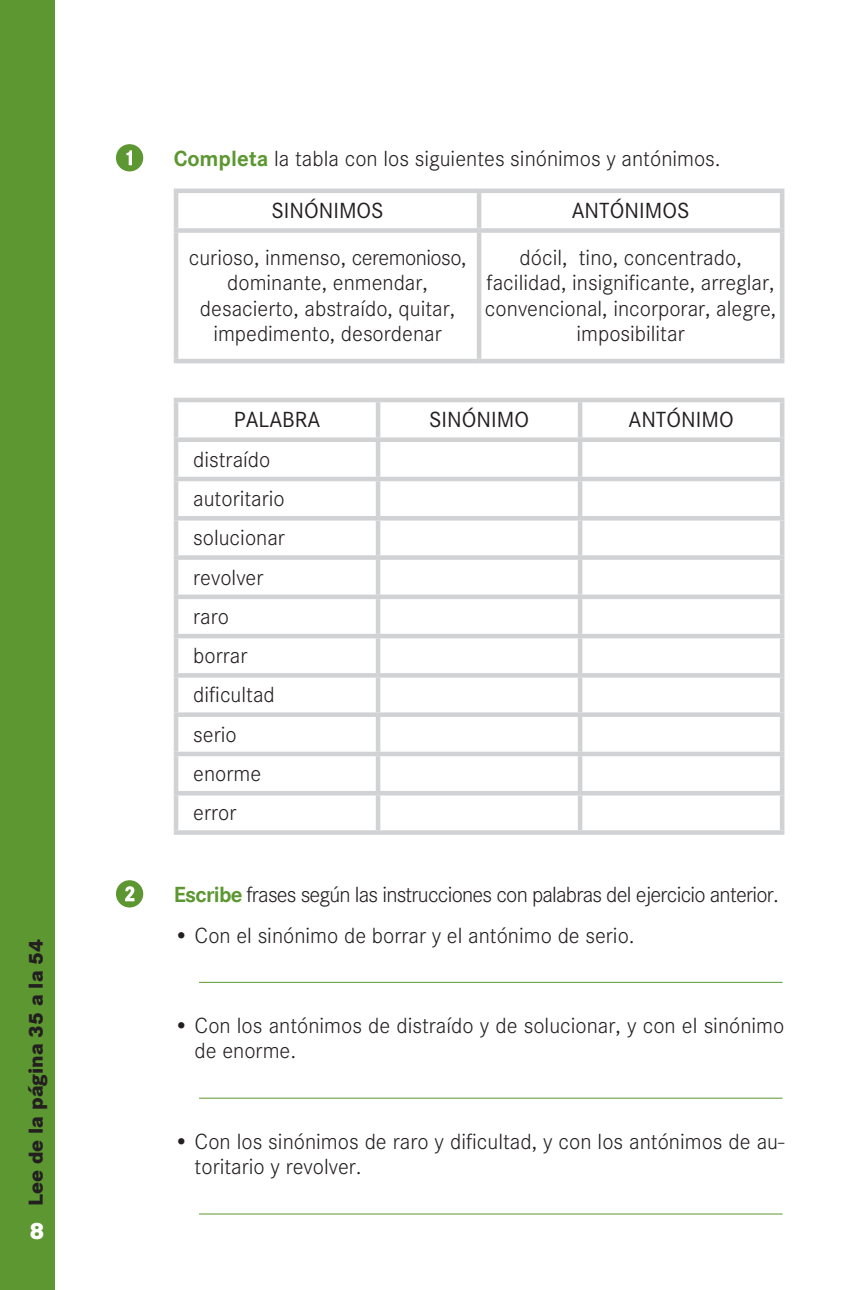
<style>
.page{position:relative;width:844px;height:1290px;background:#fff}
.page>*{position:absolute;margin:0;border:0;box-sizing:border-box;transform-origin:0 0}
.t1{font:800 24.5px "Corporate S";color:#fff}
.t2{font:300 22.75px/39.2px "Corporate S";color:#231f20}
.t3{font:300 22.75px "Corporate S";letter-spacing:-.035em;color:#231f20}
.t4{font:22.75px "Corporate S";color:#231f20}
.t5{font:800 21px "Corporate S";color:#231f20}
.s1{font-weight:700;color:#5c9731}
</style>
<div class="page">
<div style="left:0;top:0;width:55px;height:1290px;background:#5c9731"></div>
<svg style="left:116px;top:144px;width:27px;height:27px"></svg>
<hr style="left:174px;top:193px;width:4px;height:35px;background:#d1d2d4">
<hr style="left:174px;top:189px;width:305px;height:4px;background:#d1d2d4">
<div style="left:476px;top:193px;width:5px;height:35px;background:#d1d2d4"></div>
<hr style="left:479px;top:189px;width:305px;height:4px;background:#d1d2d4">
<div style="left:779px;top:193px;width:5px;height:35px;background:#d1d2d4"></div>
<hr style="left:174px;top:233px;width:4px;height:126px;background:#d1d2d4">
<div style="left:174px;top:228px;width:305px;height:5px;background:#d1d2d4"></div>
<hr style="left:174px;top:359px;width:305px;height:4px;background:#d1d2d4">
<div style="left:476px;top:233px;width:5px;height:126px;background:#d1d2d4"></div>
<div style="left:479px;top:228px;width:305px;height:5px;background:#d1d2d4"></div>
<div style="left:779px;top:233px;width:5px;height:126px;background:#d1d2d4"></div>
<hr style="left:479px;top:359px;width:305px;height:4px;background:#d1d2d4">
<svg style="left:178px;top:402px;width:601px;height:428px"></svg>
<hr style="left:174px;top:402px;width:4px;height:35px;background:#d1d2d4">
<hr style="left:174px;top:442px;width:4px;height:35px;background:#d1d2d4">
<hr style="left:174px;top:481px;width:4px;height:35px;background:#d1d2d4">
<hr style="left:174px;top:520px;width:4px;height:35px;background:#d1d2d4">
<hr style="left:174px;top:560px;width:4px;height:34px;background:#d1d2d4">
<hr style="left:174px;top:599px;width:4px;height:35px;background:#d1d2d4">
<hr style="left:174px;top:638px;width:4px;height:35px;background:#d1d2d4">
<hr style="left:174px;top:678px;width:4px;height:34px;background:#d1d2d4">
<hr style="left:174px;top:717px;width:4px;height:35px;background:#d1d2d4">
<hr style="left:174px;top:756px;width:4px;height:35px;background:#d1d2d4">
<hr style="left:174px;top:795px;width:4px;height:35px;background:#d1d2d4">
<hr style="left:174px;top:398px;width:204px;height:4px;background:#d1d2d4">
<div style="left:174px;top:437px;width:204px;height:5px;background:#d1d2d4"></div>
<hr style="left:174px;top:477px;width:204px;height:4px;background:#d1d2d4">
<hr style="left:174px;top:516px;width:204px;height:4px;background:#d1d2d4">
<div style="left:174px;top:555px;width:204px;height:5px;background:#d1d2d4"></div>
<div style="left:174px;top:594px;width:204px;height:5px;background:#d1d2d4"></div>
<hr style="left:174px;top:634px;width:204px;height:4px;background:#d1d2d4">
<div style="left:174px;top:673px;width:204px;height:5px;background:#d1d2d4"></div>
<div style="left:174px;top:712px;width:204px;height:5px;background:#d1d2d4"></div>
<hr style="left:174px;top:752px;width:204px;height:4px;background:#d1d2d4">
<hr style="left:174px;top:791px;width:204px;height:4px;background:#d1d2d4">
<div style="left:174px;top:830px;width:204px;height:5px;background:#d1d2d4"></div>
<div style="left:375px;top:402px;width:5px;height:35px;background:#d1d2d4"></div>
<div style="left:375px;top:442px;width:5px;height:35px;background:#d1d2d4"></div>
<div style="left:375px;top:481px;width:5px;height:35px;background:#d1d2d4"></div>
<div style="left:375px;top:520px;width:5px;height:35px;background:#d1d2d4"></div>
<div style="left:375px;top:560px;width:5px;height:34px;background:#d1d2d4"></div>
<div style="left:375px;top:599px;width:5px;height:35px;background:#d1d2d4"></div>
<div style="left:375px;top:638px;width:5px;height:35px;background:#d1d2d4"></div>
<div style="left:375px;top:678px;width:5px;height:34px;background:#d1d2d4"></div>
<div style="left:375px;top:717px;width:5px;height:35px;background:#d1d2d4"></div>
<div style="left:375px;top:756px;width:5px;height:35px;background:#d1d2d4"></div>
<div style="left:375px;top:795px;width:5px;height:35px;background:#d1d2d4"></div>
<hr style="left:378px;top:398px;width:406px;height:4px;background:#d1d2d4">
<div style="left:577px;top:402px;width:5px;height:35px;background:#d1d2d4"></div>
<div style="left:779px;top:402px;width:5px;height:35px;background:#d1d2d4"></div>
<div style="left:577px;top:442px;width:5px;height:35px;background:#d1d2d4"></div>
<div style="left:779px;top:442px;width:5px;height:35px;background:#d1d2d4"></div>
<div style="left:577px;top:481px;width:5px;height:35px;background:#d1d2d4"></div>
<div style="left:779px;top:481px;width:5px;height:35px;background:#d1d2d4"></div>
<div style="left:577px;top:520px;width:5px;height:35px;background:#d1d2d4"></div>
<div style="left:779px;top:520px;width:5px;height:35px;background:#d1d2d4"></div>
<div style="left:577px;top:560px;width:5px;height:34px;background:#d1d2d4"></div>
<div style="left:779px;top:560px;width:5px;height:34px;background:#d1d2d4"></div>
<div style="left:577px;top:599px;width:5px;height:35px;background:#d1d2d4"></div>
<div style="left:779px;top:599px;width:5px;height:35px;background:#d1d2d4"></div>
<div style="left:577px;top:638px;width:5px;height:35px;background:#d1d2d4"></div>
<div style="left:779px;top:638px;width:5px;height:35px;background:#d1d2d4"></div>
<div style="left:577px;top:678px;width:5px;height:34px;background:#d1d2d4"></div>
<div style="left:779px;top:678px;width:5px;height:34px;background:#d1d2d4"></div>
<div style="left:577px;top:717px;width:5px;height:35px;background:#d1d2d4"></div>
<div style="left:779px;top:717px;width:5px;height:35px;background:#d1d2d4"></div>
<div style="left:577px;top:756px;width:5px;height:35px;background:#d1d2d4"></div>
<div style="left:779px;top:756px;width:5px;height:35px;background:#d1d2d4"></div>
<div style="left:577px;top:795px;width:5px;height:35px;background:#d1d2d4"></div>
<div style="left:779px;top:795px;width:5px;height:35px;background:#d1d2d4"></div>
<div style="left:378px;top:437px;width:406px;height:5px;background:#d1d2d4"></div>
<hr style="left:378px;top:477px;width:406px;height:4px;background:#d1d2d4">
<hr style="left:378px;top:516px;width:406px;height:4px;background:#d1d2d4">
<div style="left:378px;top:555px;width:406px;height:5px;background:#d1d2d4"></div>
<div style="left:378px;top:594px;width:406px;height:5px;background:#d1d2d4"></div>
<hr style="left:378px;top:634px;width:406px;height:4px;background:#d1d2d4">
<div style="left:378px;top:673px;width:406px;height:5px;background:#d1d2d4"></div>
<div style="left:378px;top:712px;width:406px;height:5px;background:#d1d2d4"></div>
<hr style="left:378px;top:752px;width:406px;height:4px;background:#d1d2d4">
<hr style="left:378px;top:791px;width:406px;height:4px;background:#d1d2d4">
<div style="left:378px;top:830px;width:406px;height:5px;background:#d1d2d4"></div>
<svg style="left:116px;top:880px;width:27px;height:27px"></svg>
<hr style="left:199px;top:982px;width:583px;height:1px;background:#5c9731">
<hr style="left:199px;top:1098px;width:583px;height:1px;background:#5c9731">
<hr style="left:199px;top:1213px;width:583px;height:1px;background:#5c9731">
<p class="t5" style="left:28px;top:1205px;width:268px;rotate:-90deg">Lee de la página 35 a la 54</p>
<p class="t1" style="left:30px;top:1222px;width:17px">8</p>
<p class="t2" style="left:174px;top:141px;width:548px"><span class="s1">Completa</span> la tabla con los siguientes sinónimos y antónimos.</p>
<p class="t4" style="left:271px;top:202px;width:114px">SINÓNIMOS</p>
<p class="t4" style="left:571px;top:202px;width:119px">ANTÓNIMOS</p>
<p class="t2" style="left:189px;top:247px;width:279px;line-height:25.4px;text-align:center">curioso, inmenso, ceremonioso, dominante, enmendar, desacierto, abstraído, quitar, impedimento, desordenar</p>
<p class="t2" style="left:485px;top:247px;width:293px;line-height:25.4px;text-align:center">dócil, tino, concentrado, facilidad, insignificante, arreglar, convencional, incorporar, alegre, imposibilitar</p>
<p class="t4" style="left:234px;top:411px;width:88px">PALABRA</p>
<p class="t4" style="left:429px;top:411px;width:101px">SINÓNIMO</p>
<p class="t4" style="left:628px;top:411px;width:107px">ANTÓNIMO</p>
<p class="t2" style="left:193px;top:442px;width:93px">distraído autoritario solucionar revolver raro borrar dificultad serio enorme error</p>
<p class="t3" style="left:174px;top:886px;width:606px"><span class="s1">Escribe</span> frases según las instrucciones con palabras del ejercicio anterior.</p>
<p class="t2" style="left:174px;top:917px;width:462px">• Con el sinónimo de borrar y el antónimo de serio.</p>
<p class="t2" style="left:194px;top:1015px;width:591px;line-height:25.4px;text-indent:-21px">• Con los antónimos de distraído y de solucionar, y con el sinónimo de enorme.</p>
<p class="t2" style="left:194px;top:1130px;width:591px;line-height:25.4px;text-indent:-21px">• Con los sinónimos de raro y dificultad, y con los antónimos de au&shy;toritario y revolver.</p>
</div>
